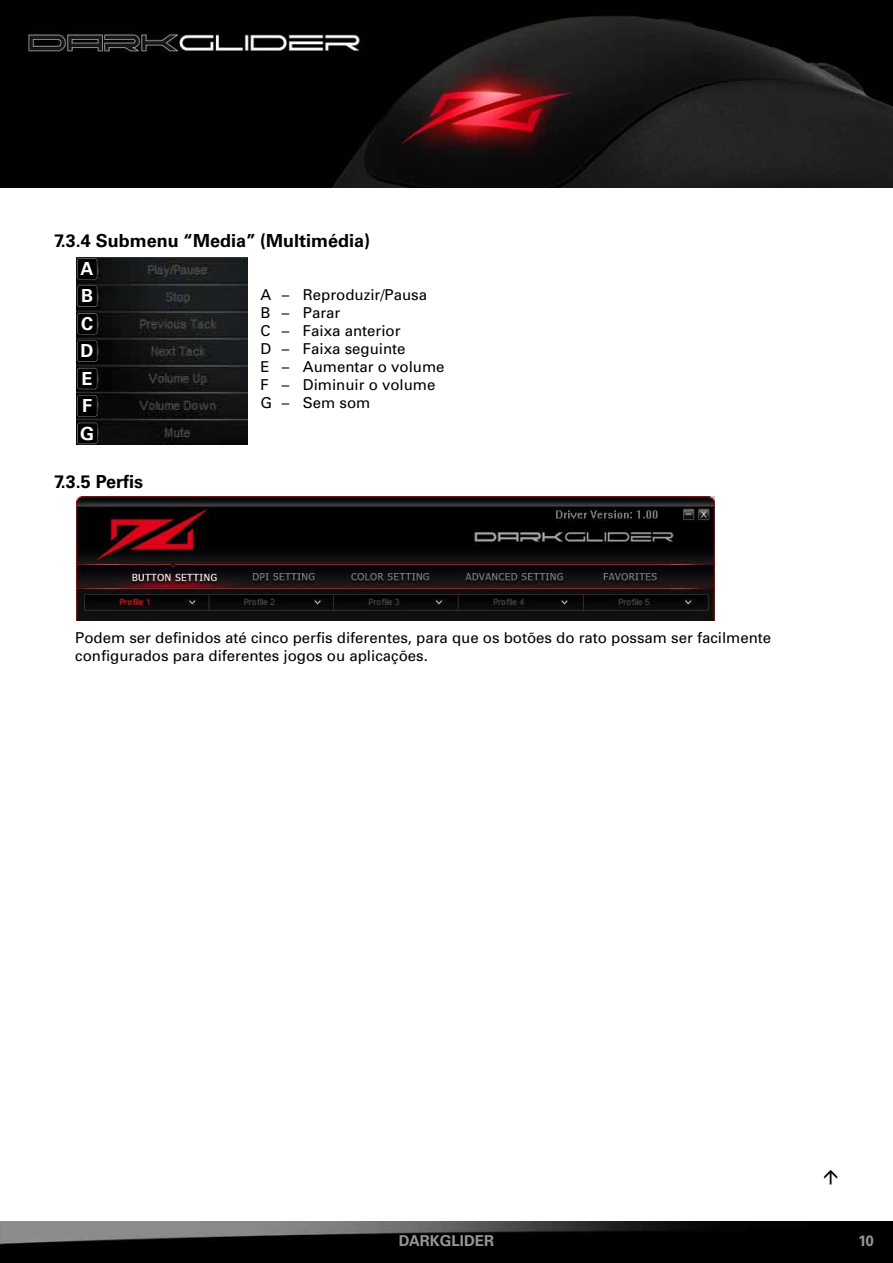
<style>
.page{position:relative;width:893px;height:1263px;background:#fff}
.page>*{position:absolute;margin:0;border:0;box-sizing:border-box;transform-origin:0 0}
.t1{font:700 18px "Univers";color:#000}
.t2{font:700 18px/27.5px "Univers";color:#fff;text-align:justify}
.t3{font:15px/18px "Univers";color:#000}
.t4{font:700 15px "Univers";color:#939598}
</style>
<div class="page">
<img style="left:0;top:1px;width:893px;height:187px">
<img style="left:0;top:1221px;width:893px;height:42px">
<img style="left:77px;top:257px;width:171px;height:187px">
<img style="left:77px;top:496px;width:637px;height:125px">
<svg style="left:77px;top:258px;width:21px;height:49px"></svg>
<svg style="left:77px;top:313px;width:21px;height:131px;background:#0d0d0d"></svg>
<p class="t1" style="left:54px;top:231px;width:318px">7.3.4 Submenu “Media” (Multimédia)</p>
<p class="t3" style="left:260px;top:286px;width:186px">A – Reproduzir/Pausa<br>B – Parar<br>C – Faixa anterior<br>D – Faixa seguinte<br>E – Aumentar o volume<br>F – Diminuir o volume<br>G – Sem som</p>
<p class="t2" style="left:80px;top:255px;width:16px">A B C D E F G</p>
<p class="t1" style="left:54px;top:471px;width:91px">7.3.5 Perfis</p>
<p class="t3" style="left:75px;top:629px;width:697px">Podem ser definidos até cinco perfis diferentes, para que os botões do rato possam ser facilmente configurados para diferentes jogos ou aplicações.</p>
<p class="t4" style="left:399px;top:1232px;width:97px">darkglider</p>
<p class="t4" style="left:858px;top:1232px;width:17px">10</p>
</div>
